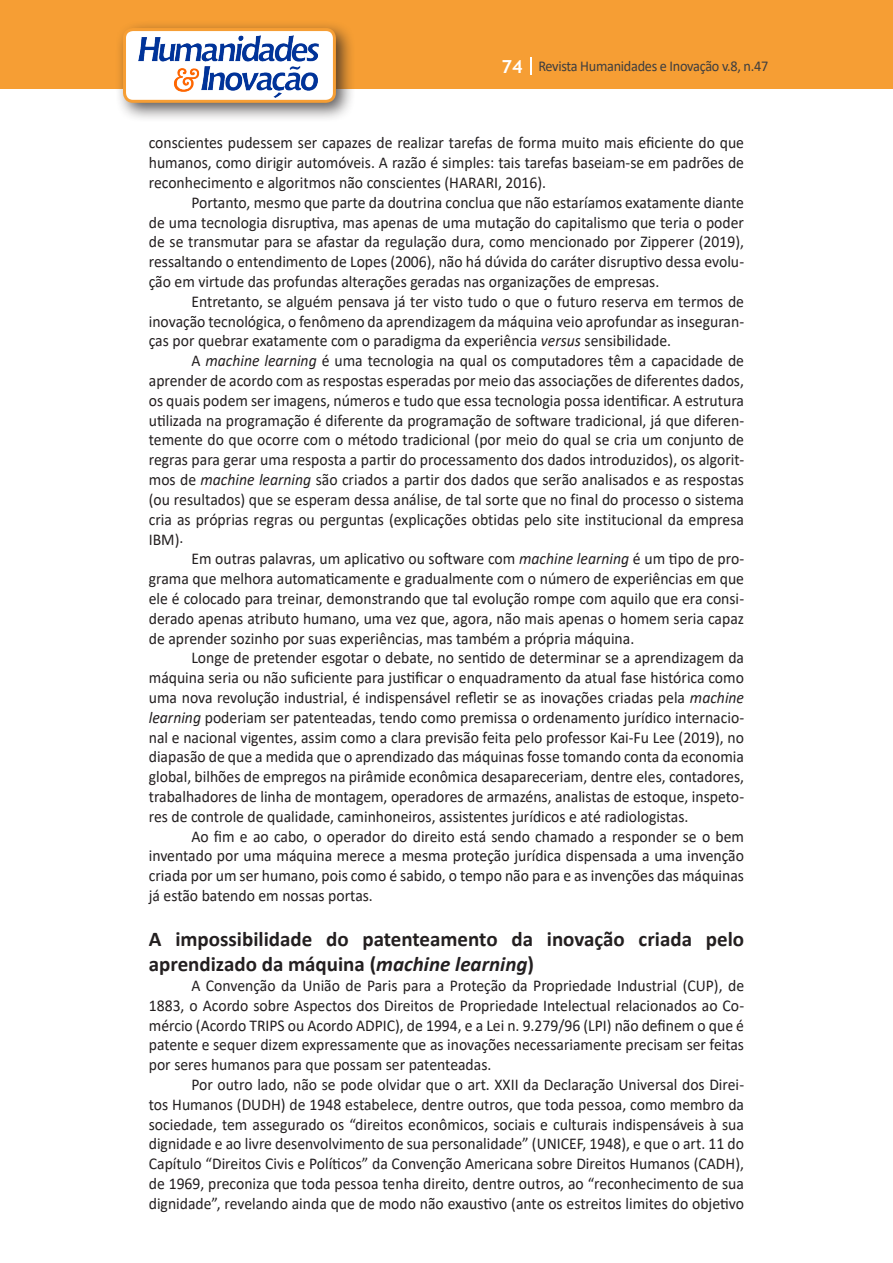
<style>
.page{position:relative;width:893px;height:1263px;background:#fff}
.page>*{position:absolute;margin:0;border:0;box-sizing:border-box;transform-origin:0 0}
.Titulo_2{font:700 21px/25.2px "Calibri";color:#231f20}
.Texto{font:16.5px/19.8px "Calibri";color:#231f20;text-align:justify;scale:.95 1}
.t1{font:15px "Calibri";letter-spacing:-.02em;color:#3e3e3f;scale:.95 1}
.s1{font-family:"Trebuchet MS";font-weight:700;font-size:18px;color:#fff}
.s2{font-style:italic}
</style>
<div class="page">
<div style="left:0;top:0;width:893px;height:88px;background:#f69e34"></div>
<svg style="left:530px;top:57px;width:2px;height:18px"></svg>
<div style="left:115px;top:20px;width:241px;height:103px;background:#231f20;opacity:.75"></div>
<div style="left:125px;top:30px;width:209px;height:71px;background:#fff;border-radius:9px"></div>
<img style="left:138px;top:35px;width:181px;height:62px">
<div style="left:123px;top:28px;width:213px;height:75px;border:3px solid #f69e34;border-radius:9px"></div>
<p class="t1" style="left:501px;top:56px;width:282px"><span class="s1">74</span> Revista Humanidades e Inovação v.8, n.47</p>
<p class="Texto" style="left:149px;top:133px;width:628px">conscientes pudessem ser capazes de realizar tarefas de forma muito mais eficiente do que humanos, como dirigir automóveis. A razão é simples: tais tarefas baseiam-se em padrões de reconhecimento e algoritmos não conscientes (HARARI, 2016).</p>
<p class="Texto" style="left:149px;top:192px;width:628px;text-indent:43px">Portanto, mesmo que parte da doutrina conclua que não estaríamos exatamente diante de uma tecnologia disruptiva, mas apenas de uma mutação do capitalismo que teria o poder de se transmutar para se afastar da regulação dura, como mencionado por Zipperer (2019), ressaltando o entendimento de Lopes (2006), não há dúvida do caráter disruptivo dessa evolu&shy;ção em virtude das profundas alterações geradas nas organizações de empresas.</p>
<p class="Texto" style="left:149px;top:291px;width:628px;text-indent:43px">Entretanto, se alguém pensava já ter visto tudo o que o futuro reserva em termos de inovação tecnológica, o fenômeno da aprendizagem da máquina veio aprofundar as inseguran&shy;ças por quebrar exatamente com o paradigma da experiência <span class="s2">versus</span> sensibilidade.</p>
<p class="Texto" style="left:149px;top:350px;width:628px;text-indent:43px">A <span class="s2">machine learning</span> é uma tecnologia na qual os computadores têm a capacidade de aprender de acordo com as respostas esperadas por meio das associações de diferentes dados, os quais podem ser imagens, números e tudo que essa tecnologia possa identificar. A estrutura utilizada na programação é diferente da programação de software tradicional, já que diferen&shy;temente do que ocorre com o método tradicional (por meio do qual se cria um conjunto de regras para gerar uma resposta a partir do processamento dos dados introduzidos), os algorit&shy;mos de <span class="s2">machine learning</span> são criados a partir dos dados que serão analisados e as respostas (ou resultados) que se esperam dessa análise, de tal sorte que no final do processo o sistema cria as próprias regras ou perguntas (explicações obtidas pelo site institucional da empresa IBM).</p>
<p class="Texto" style="left:149px;top:548px;width:628px;text-indent:43px">Em outras palavras, um aplicativo ou software com <span class="s2">machine learning</span> é um tipo de pro&shy;grama que melhora automaticamente e gradualmente com o número de experiências em que ele é colocado para treinar, demonstrando que tal evolução rompe com aquilo que era consi&shy;derado apenas atributo humano, uma vez que, agora, não mais apenas o homem seria capaz de aprender sozinho por suas experiências, mas também a própria máquina.</p>
<p class="Texto" style="left:149px;top:647px;width:628px;text-indent:43px">Longe de pretender esgotar o debate, no sentido de determinar se a aprendizagem da máquina seria ou não suficiente para justificar o enquadramento da atual fase histórica como uma nova revolução industrial, é indispensável refletir se as inovações criadas pela <span class="s2">machine learning</span> poderiam ser patenteadas, tendo como premissa o ordenamento jurídico internacio&shy;nal e nacional vigentes, assim como a clara previsão feita pelo professor Kai-Fu Lee (2019), no diapasão de que a medida que o aprendizado das máquinas fosse tomando conta da economia global, bilhões de empregos na pirâmide econômica desapareceriam, dentre eles, contadores, trabalhadores de linha de montagem, operadores de armazéns, analistas de estoque, inspeto&shy;res de controle de qualidade, caminhoneiros, assistentes jurídicos e até radiologistas.</p>
<p class="Texto" style="left:149px;top:826px;width:628px;text-indent:43px">Ao fim e ao cabo, o operador do direito está sendo chamado a responder se o bem inventado por uma máquina merece a mesma proteção jurídica dispensada a uma invenção criada por um ser humano, pois como é sabido, o tempo não para e as invenções das máquinas já estão batendo em nossas portas.</p>
<p class="Titulo_2" style="left:149px;top:926px;width:597px">A impossibilidade do patenteamento da inovação criada pelo aprendizado da máquina (<span class="s2">machine learning</span>)</p>
<p class="Texto" style="left:149px;top:975px;width:628px;text-indent:43px">A Convenção da União de Paris para a Proteção da Propriedade Industrial (CUP), de 1883, o Acordo sobre Aspectos dos Direitos de Propriedade Intelectual relacionados ao Co&shy;mércio (Acordo TRIPS ou Acordo ADPIC), de 1994, e a Lei n. 9.279/96 (LPI) não definem o que é patente e sequer dizem expressamente que as inovações necessariamente precisam ser feitas por seres humanos para que possam ser patenteadas.</p>
<p class="Texto" style="left:149px;top:1074px;width:628px;text-indent:43px">Por outro lado, não se pode olvidar que o art. XXII da Declaração Universal dos Direi&shy;tos Humanos (DUDH) de 1948 estabelece, dentre outros, que toda pessoa, como membro da sociedade, tem assegurado os “direitos econômicos, sociais e culturais indispensáveis à sua dignidade e ao livre desenvolvimento de sua personalidade” (UNICEF, 1948), e que o art. 11 do Capítulo “Direitos Civis e Políticos” da Convenção Americana sobre Direitos Humanos (CADH), de 1969, preconiza que toda pessoa tenha direito, dentre outros, ao “reconhecimento de sua dignidade”, revelando ainda que de modo não exaustivo (ante os estreitos limites do objetivo</p>
</div>
